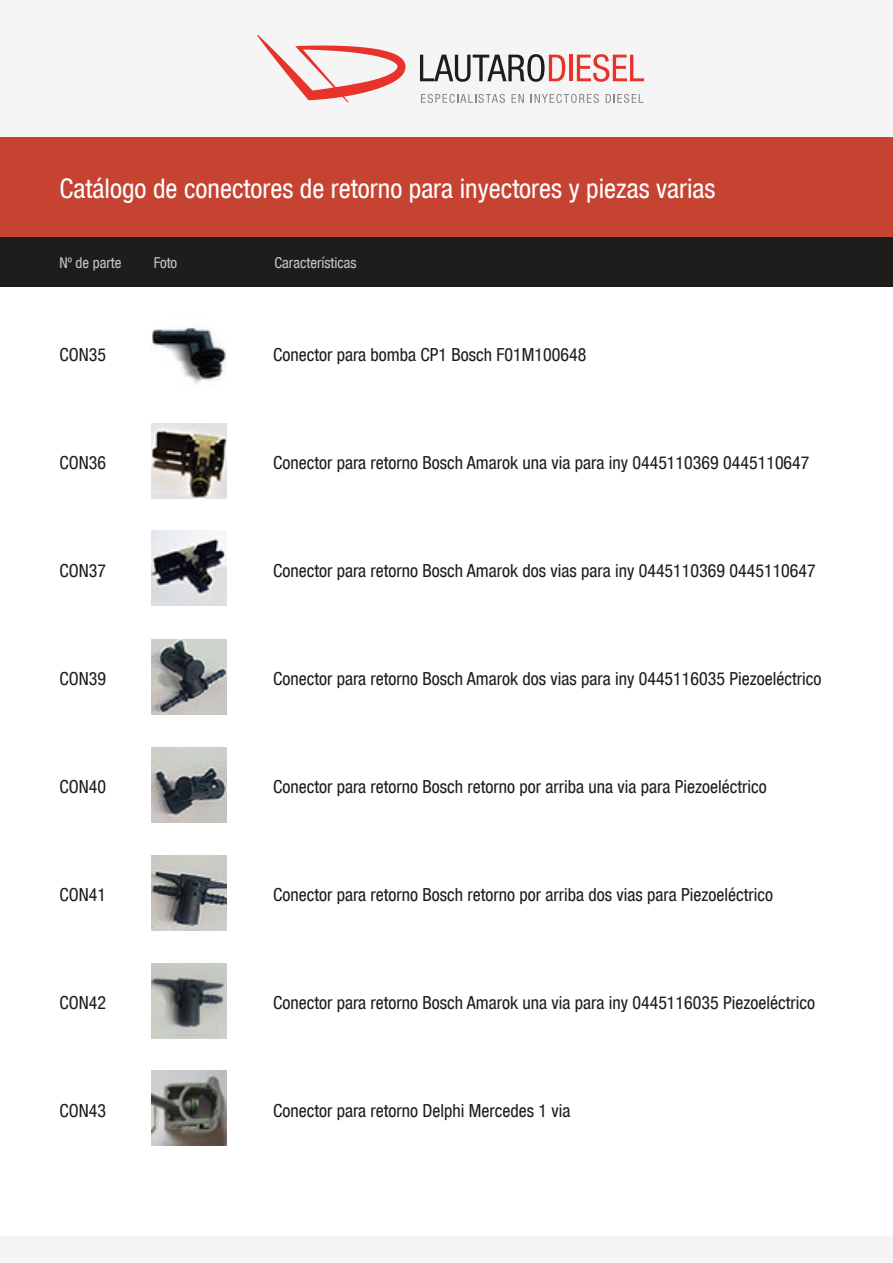
<style>
.page{position:relative;width:893px;height:1263px;background:#fff}
.page>*{position:absolute;margin:0;border:0;box-sizing:border-box;transform-origin:0 0}
.t1{font:condensed 27px "Helvetica Neue LT Std";color:#fff}
.t2{font:condensed 18px "Helvetica Neue LT Std";color:#1d1d1b}
.t3{font:condensed 15px "Helvetica Neue LT Std";color:#c6c6c6}
</style>
<div class="page">
<div style="left:0;top:1236px;width:893px;height:27px;background:#f5f5f5"></div>
<div style="left:0;top:236px;width:893px;height:50px;background:#1d1d1b"></div>
<div style="left:0;top:137px;width:893px;height:100px;background:#c64231"></div>
<div style="left:0;top:0;width:893px;height:136px;background:#f5f5f5"></div>
<svg style="left:257px;top:35px;width:149px;height:68px"></svg>
<svg style="left:420px;top:54px;width:145px;height:28px"></svg>
<hr style="left:569px;top:55px;width:3px;height:26px;background:#e7332a">
<svg style="left:577px;top:54px;width:67px;height:28px"></svg>
<svg style="left:421px;top:94px;width:84px;height:9px"></svg>
<svg style="left:511px;top:94px;width:13px;height:9px"></svg>
<svg style="left:531px;top:94px;width:68px;height:9px"></svg>
<svg style="left:606px;top:94px;width:37px;height:9px"></svg>
<img style="left:152px;top:327px;width:75px;height:57px">
<img style="left:152px;top:424px;width:75px;height:75px">
<img style="left:152px;top:530px;width:75px;height:75px">
<img style="left:152px;top:640px;width:75px;height:75px">
<img style="left:152px;top:748px;width:75px;height:75px">
<img style="left:152px;top:855px;width:75px;height:75px">
<img style="left:152px;top:963px;width:75px;height:75px">
<img style="left:152px;top:1071px;width:75px;height:75px">
<h1 class="t1" style="left:59px;top:173px;width:658px">Catálogo de conectores de retorno para inyectores y piezas varias</h1>
<p class="t3" style="left:59px;top:254px;width:64px">Nº de parte</p>
<p class="t3" style="left:154px;top:254px;width:25px">Foto</p>
<p class="t3" style="left:275px;top:254px;width:84px">Características</p>
<p class="t2" style="left:59px;top:344px;width:48px">CON35</p>
<p class="t2" style="left:273px;top:344px;width:315px">Conector para bomba CP1 Bosch F01M100648</p>
<p class="t2" style="left:59px;top:452px;width:48px">CON36</p>
<p class="t2" style="left:273px;top:452px;width:538px">Conector para retorno Bosch Amarok una via para iny 0445110369 0445110647</p>
<p class="t2" style="left:59px;top:560px;width:48px">CON37</p>
<p class="t2" style="left:273px;top:560px;width:544px">Conector para retorno Bosch Amarok dos vias para iny 0445110369 0445110647</p>
<p class="t2" style="left:59px;top:668px;width:48px">CON39</p>
<p class="t2" style="left:273px;top:668px;width:550px">Conector para retorno Bosch Amarok dos vias para iny 0445116035 Piezoeléctrico</p>
<p class="t2" style="left:59px;top:776px;width:48px">CON40</p>
<p class="t2" style="left:273px;top:776px;width:495px">Conector para retorno Bosch retorno por arriba una via para Piezoeléctrico</p>
<p class="t2" style="left:59px;top:884px;width:48px">CON41</p>
<p class="t2" style="left:273px;top:884px;width:501px">Conector para retorno Bosch retorno por arriba dos vias para Piezoeléctrico</p>
<p class="t2" style="left:59px;top:992px;width:48px">CON42</p>
<p class="t2" style="left:273px;top:992px;width:544px">Conector para retorno Bosch Amarok una via para iny 0445116035 Piezoeléctrico</p>
<p class="t2" style="left:59px;top:1100px;width:48px">CON43</p>
<p class="t2" style="left:273px;top:1100px;width:299px">Conector para retorno Delphi Mercedes 1 via</p>
</div>
